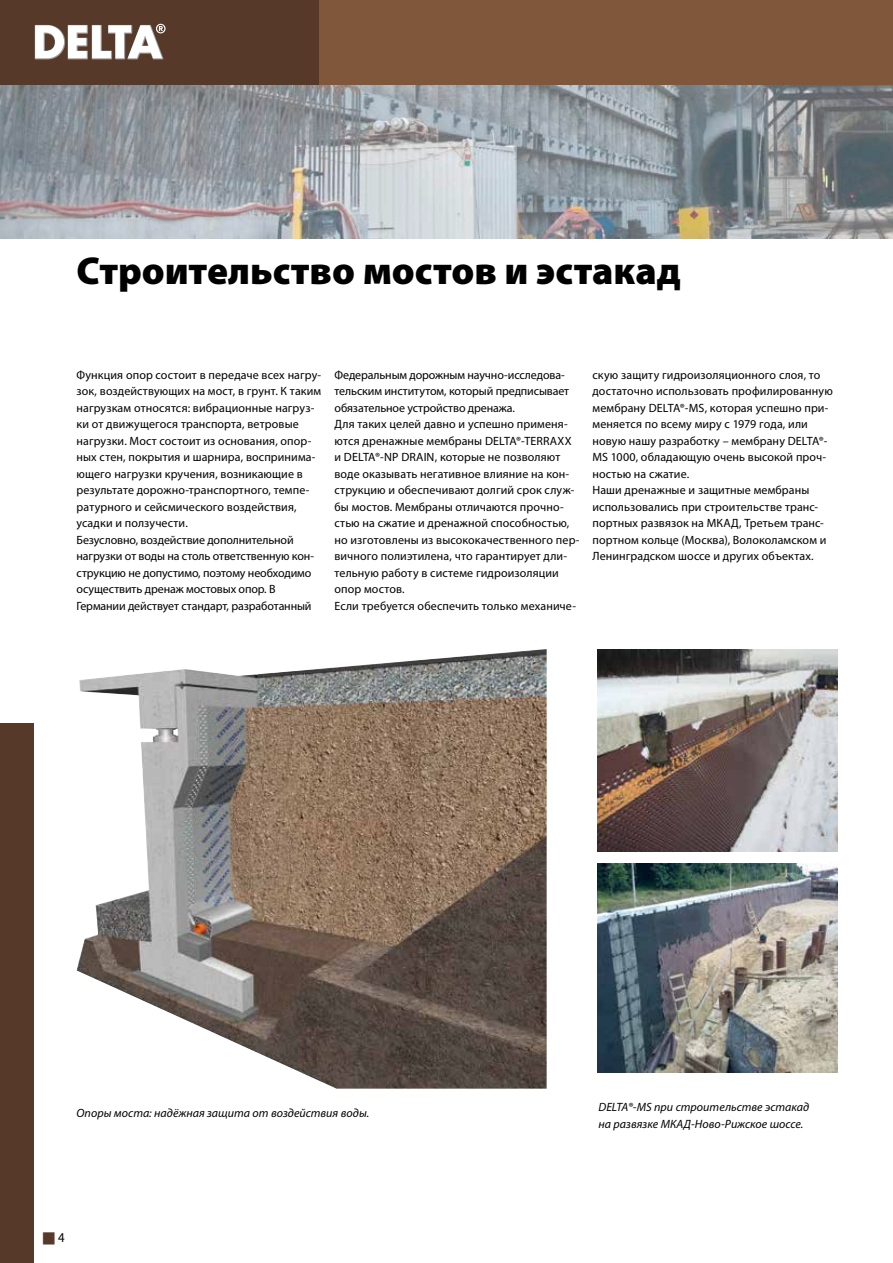
<style>
.page{position:relative;width:893px;height:1263px;background:#fff}
.page>*{position:absolute;margin:0;border:0;box-sizing:border-box;transform-origin:0 0}
.t1{font:900 39px "Myriad Pro";color:#000}
.t2{font:13.5px "Myriad Pro";color:#000;scale:.95 1}
.t3{font:12px/16.5px "Myriad Pro";letter-spacing:.01em;color:#000}
.t4{font:italic 12px/16.5px "Myriad Pro";letter-spacing:.005em;color:#000}
.s1{color:#563928}
</style>
<div class="page">
<div style="left:268px;top:0;width:625px;height:85px;background:#80573a"></div>
<div style="left:0;top:0;width:319px;height:85px;background:#563928"></div>
<div style="left:0;top:723px;width:34px;height:540px;background:#563928"></div>
<svg style="left:35px;top:24px;width:131px;height:35px"></svg>
<img style="left:77px;top:649px;width:470px;height:440px">
<img style="left:0;top:85px;width:893px;height:153px">
<img style="left:598px;top:649px;width:240px;height:202px">
<img style="left:598px;top:864px;width:240px;height:209px">
<h1 class="t1" style="left:77px;top:245px;width:606px">Строительство мостов и эстакад</h1>
<p class="t3" style="left:77px;top:366px;width:246px">Функция опор состоит в передаче всех нагру&shy;зок, воздействующих на мост, в грунт. К таким нагрузкам относятся: вибрационные нагруз&shy;ки от движущегося транспорта, ветровые нагрузки. Мост состоит из основания, опор&shy;ных стен, покрытия и шарнира, воспринима&shy;ющего нагрузки кручения, возникающие в результате дорожно-транспортного, темпе&shy;ратурного и сейсмического воздействия, усадки и ползучести.<br>Безусловно, воздействие дополнительной нагрузки от воды на столь ответственную кон&shy;струкцию не допустимо, поэтому необходимо осуществить дренаж мостовых опор. В Германии действует стандарт, разработанный</p>
<p class="t3" style="left:334px;top:366px;width:247px">Федеральным дорожным научно-исследова&shy;тельским институтом, который предписывает обязательное устройство дренажа.<br>Для таких целей давно и успешно применя&shy;ются дренажные мембраны DELTA®-TERRAXX и DELTA®-NP DRAIN, которые не позволяют воде оказывать негативное влияние на кон&shy;струкцию и обеспечивают долгий срок служ&shy;бы мостов. Мембраны отличаются прочно&shy;стью на сжатие и дренажной способностью, но изготовлены из высококачественного пер&shy;вичного полиэтилена, что гарантирует дли&shy;тельную работу в системе гидроизоляции опор мостов.<br>Если требуется обеспечить только механиче-</p>
<p class="t3" style="left:592px;top:366px;width:242px">скую защиту гидроизоляционного слоя, то достаточно использовать профилированную мембрану DELTA®-MS, которая успешно при&shy;меняется по всему миру с 1979 года, или новую нашу разработку – мембрану DELTA®- MS 1000, обладающую очень высокой проч&shy;ностью на сжатие.<br>Наши дренажные и защитные мембраны использовались при строительстве транс&shy;портных развязок на МКАД, Третьем транс&shy;портном кольце (Москва), Волоколамском и Ленинградском шоссе и других объектах.</p>
<p class="t4" style="left:77px;top:1105px;width:294px">Опоры моста: надёжная защита от воздействия воды.</p>
<p class="t4" style="left:598px;top:1099px;width:212px">DELTA®-MS при строительстве эстакад на развязке МКАД-Ново-Рижское шоссе.</p>
<p class="t2" style="left:42px;top:1229px;width:25px"><span class="s1">•</span>4</p>
</div>
